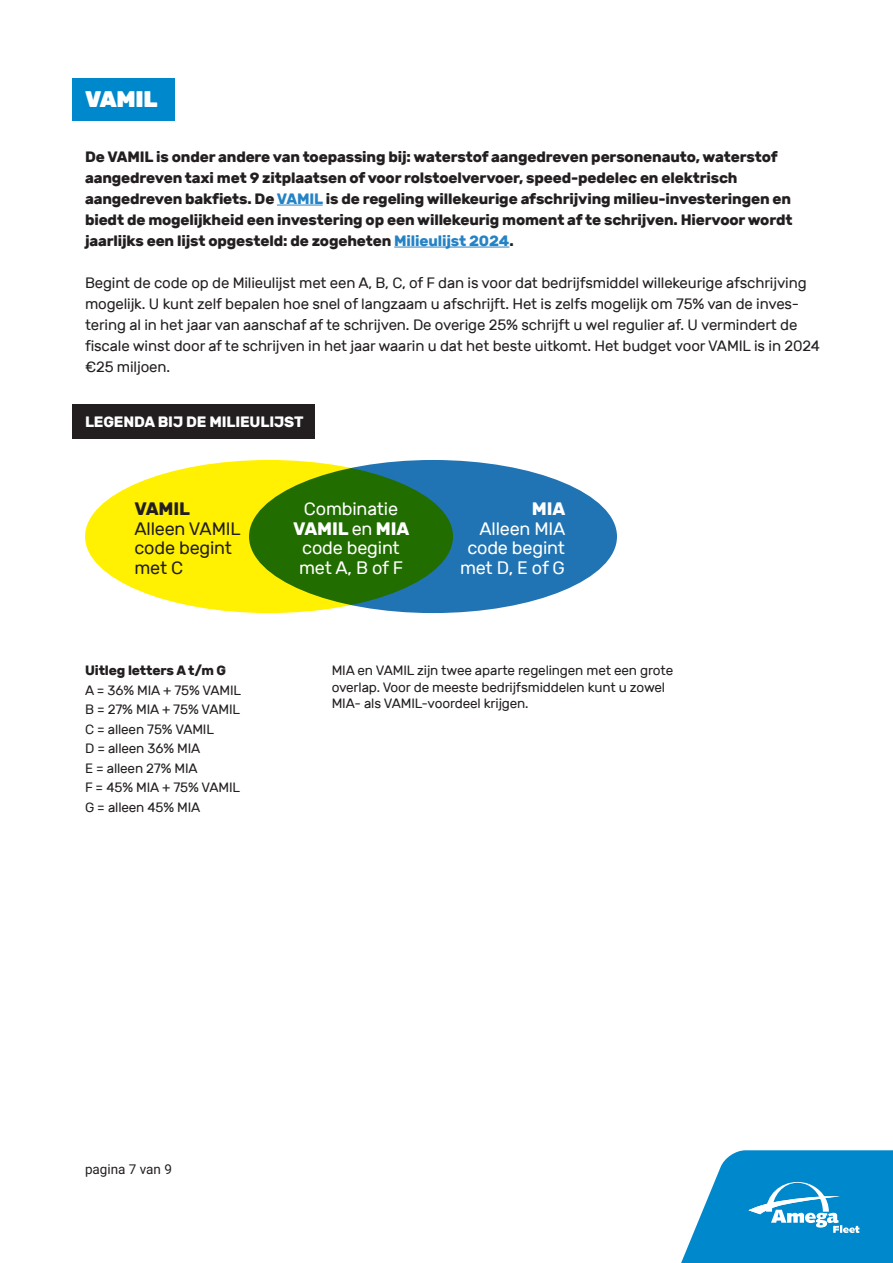
<style>
.page{position:relative;width:893px;height:1263px;background:#fff}
.page>*{position:absolute;margin:0;border:0;box-sizing:border-box;transform-origin:0 0}
.t1{font:900 22.5px "Rubik";letter-spacing:-.01em;color:#fff}
.t2{font:18px/19.5px "Rubik";letter-spacing:-.01em;color:#fff;text-align:right}
.t3{font:18px/19.5px "Rubik";letter-spacing:-.01em;color:#231f20}
.t4{font:700 18px "Rubik";letter-spacing:-.01em;color:#231f20}
.t5{font:700 18px "Rubik";color:#fff}
.t6{font:700 15px/21px "Rubik";letter-spacing:-.01em;color:#231f20}
.t7{font:15px/21px "Rubik";letter-spacing:-.01em;color:#231f20}
.t8{font:700 15px "Rubik";letter-spacing:-.01em;color:#fff}
.t9{font:13.5px/19.5px "Rubik";letter-spacing:-.01em;color:#231f20}
.t10{font:700 13.5px "Rubik";letter-spacing:-.01em;color:#231f20}
.t11{font:13.5px "Roboto";color:#231f20}
.s1{color:#2583c5}
.s2{font-weight:700}
</style>
<div class="page">
<svg style="left:681px;top:1150px;width:212px;height:113px"></svg>
<div style="left:72px;top:404px;width:243px;height:34px;background:#231f20"></div>
<div style="left:72px;top:79px;width:102px;height:42px;background:#0088cd"></div>
<hr style="left:277px;top:205px;width:46px;height:1px;background:#2583c5">
<hr style="left:394px;top:247px;width:115px;height:1px;background:#2583c5">
<div style="left:249px;top:460px;width:368px;height:153px;background:#2174b3;border-radius:50%"></div>
<svg style="left:85px;top:460px;width:368px;height:153px;fill:#fff101"></svg>
<h1 class="t1" style="left:85px;top:86px;width:74px">VAMIL</h1>
<p class="t6" style="left:85px;top:146px;width:709px">De VAMIL is onder andere van toepassing bij: waterstof aangedreven personenauto, waterstof aangedreven taxi met 9 zitplaatsen of voor rolstoelvervoer, speed-pedelec en elektrisch aangedreven bakfiets. De <span class="s1">VAMIL</span> is de regeling willekeurige afschrijving milieu-investeringen en biedt de mogelijkheid een investering op een willekeurig moment af te schrijven. Hiervoor wordt jaarlijks een lijst opgesteld: de zogeheten <span class="s1">Milieulijst 2024</span>.</p>
<p class="t7" style="left:85px;top:273px;width:737px">Begint de code op de Milieulijst met een A, B, C, of F dan is voor dat bedrijfsmiddel willekeurige afschrijving mogelijk. U kunt zelf bepalen hoe snel of langzaam u afschrijft. Het is zelfs mogelijk om 75% van de inves&shy;tering al in het jaar van aanschaf af te schrijven. De overige 25% schrijft u wel regulier af. U vermindert de fiscale winst door af te schrijven in het jaar waarin u dat het beste uitkomt. Het budget voor VAMIL is in 2024 €25 miljoen.</p>
<p class="t8" style="left:85px;top:412px;width:220px">LEGENDA BIJ DE MILIEULIJST</p>
<p class="t4" style="left:134px;top:499px;width:57px">VAMIL</p>
<p class="t3" style="left:134px;top:519px;width:108px">Alleen VAMIL code begint met C</p>
<p class="t2" style="left:293px;top:500px;width:118px;text-align:center">Combinatie<br><span class="s2">VAMIL</span> en <span class="s2">MIA </span>code begint met A, B of F</p>
<p class="t5" style="left:532px;top:499px;width:35px">MIA</p>
<p class="t2" style="left:460px;top:519px;width:107px">Alleen MIA code begint met D, E of G</p>
<p class="t10" style="left:85px;top:663px;width:143px">Uitleg letters A t/m G</p>
<p class="t9" style="left:85px;top:681px;width:158px">A = 36% MIA + 75% VAMIL<br>B = 27% MIA + 75% VAMIL<br>C = alleen 75% VAMIL<br>D = alleen 36% MIA<br>E = alleen 27% MIA<br>F = 45% MIA + 75% VAMIL<br>G = alleen 45% MIA</p>
<p class="t9" style="left:332px;top:663px;width:343px;line-height:16.5px">MIA en VAMIL zijn twee aparte regelingen met een grote overlap. Voor de meeste bedrijfsmiddelen kunt u zowel<br>MIA- als VAMIL-voordeel krijgen.</p>
<p class="t11" style="left:85px;top:1159px;width:88px">pagina 7 van 9</p>
</div>
